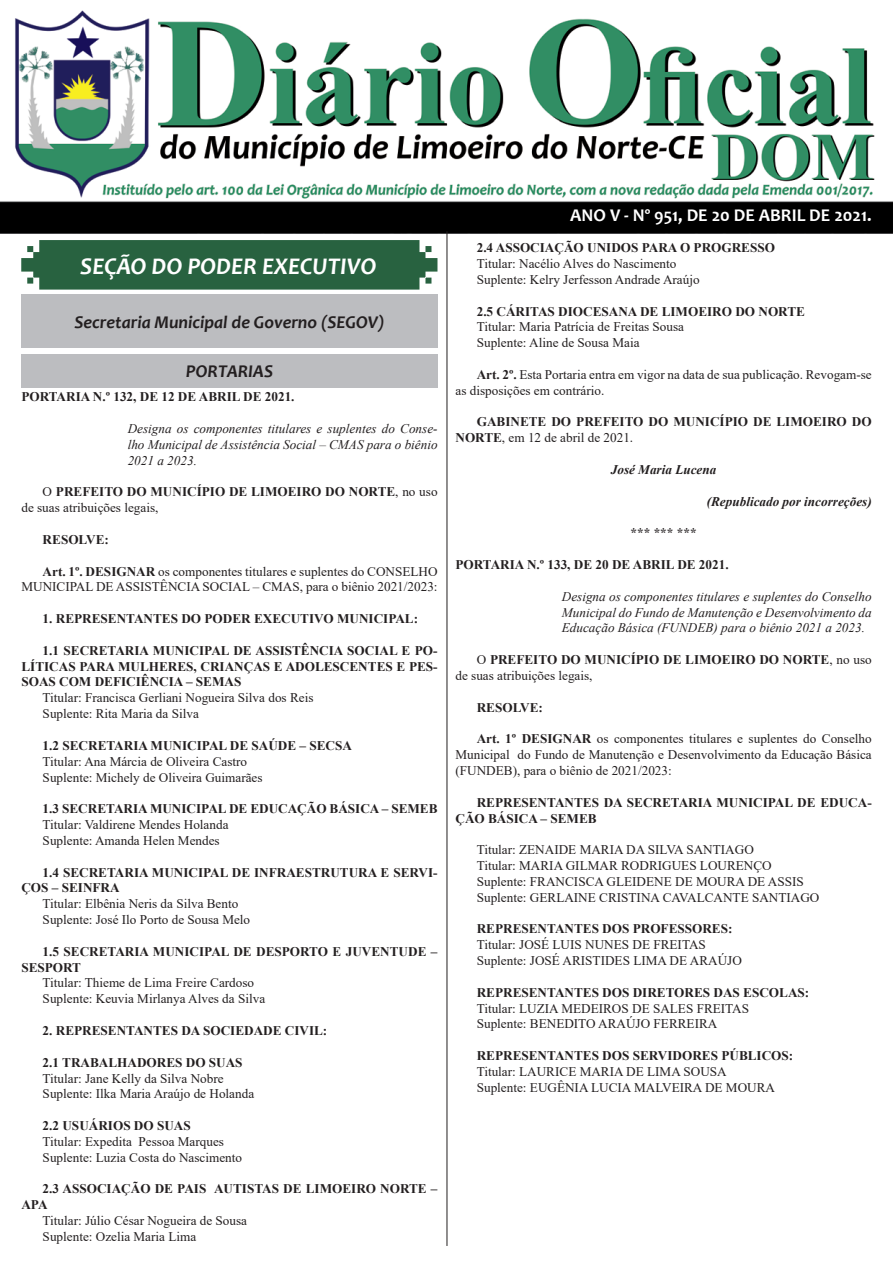
<style>
.page{position:relative;width:893px;height:1263px;background:#fff}
.page>*{position:absolute;margin:0;border:0;box-sizing:border-box;transform-origin:0 0}
.t1{font:italic 700 24px "Candara";color:#fff}
.t2{font:italic 700 18px "Candara";color:#231f20}
.t3{font:700 18px "Candara";color:#fff}
.t4{font:13.2px/15.9px "Times New Roman";color:#231f20;text-align:right}
.t5{font:700 13.2px/15.9px "Times New Roman";color:#231f20}
.t6{font:italic 13.2px/15.9px "Times New Roman";color:#231f20;text-align:justify}
.t7{font:italic 700 13.2px "Times New Roman";color:#231f20}
.s1{font-weight:400}
.s2{font-weight:700}
</style>
<div class="page">
<img style="left:0;top:10px;width:893px;height:224px">
<svg style="left:21px;top:240px;width:416px;height:50px;background:#346a4a"></svg>
<div style="left:21px;top:295px;width:417px;height:53px;background:#bcbdc0"></div>
<div style="left:21px;top:354px;width:417px;height:33px;background:#bcbdc0"></div>
<hr style="left:447px;top:231px;width:1px;height:1015px;background:#231f20">
<p class="t1" style="left:80px;top:251px;width:298px">SEÇÃO DO PODER EXECUTIVO</p>
<p class="t2" style="left:74px;top:311px;width:312px">Secretaria Municipal de Governo (SEGOV)</p>
<p class="t2" style="left:186px;top:360px;width:89px">PORTARIAS</p>
<p class="t5" style="left:21px;top:388px;width:275px">PORTARIA N.º 132, DE 12 DE ABRIL DE 2021.</p>
<p class="t6" style="left:128px;top:420px;width:311px">Designa os componentes titulares e suplentes do Conse&shy;lho Municipal de Assistência Social – CMAS para o biênio 2021 a 2023.</p>
<p class="t5" style="left:21px;top:484px;width:418px;text-indent:21px"><span class="s1">O</span> PREFEITO DO MUNICÍPIO DE LIMOEIRO DO NORTE<span class="s1">, no uso de suas atribuições legais,</span></p>
<p class="t5" style="left:43px;top:531px;width:68px">RESOLVE:</p>
<p class="t4" style="left:21px;top:563px;width:418px"><span class="s2">Art. 1º. DESIGNAR</span> os componentes titulares e suplentes do CONSELHO<br>MUNICIPAL DE ASSISTÊNCIA SOCIAL – CMAS, para o biênio 2021/2023:</p>
<p class="t5" style="left:43px;top:610px;width:377px">1. REPRESENTANTES DO PODER EXECUTIVO MUNICIPAL:</p>
<p class="t5" style="left:21px;top:642px;width:418px;text-align:justify;text-indent:21px">1.1 SECRETARIA MUNICIPAL DE ASSISTÊNCIA SOCIAL E PO-LÍTICAS PARA MULHERES, CRIANÇAS E ADOLESCENTES E PES-SOAS COM DEFICIÊNCIA – SEMAS</p>
<p class="t4" style="left:43px;top:689px;width:272px">Titular: Francisca Gerliani Nogueira Silva dos Reis</p>
<p class="t4" style="left:43px;top:705px;width:158px">Suplente: Rita Maria da Silva</p>
<p class="t5" style="left:43px;top:737px;width:311px">1.2 SECRETARIA MUNICIPAL DE SAÚDE – SECSA</p>
<p class="t4" style="left:43px;top:753px;width:206px">Titular: Ana Márcia de Oliveira Castro</p>
<p class="t4" style="left:43px;top:769px;width:221px">Suplente: Michely de Oliveira Guimarães</p>
<p class="t5" style="left:43px;top:800px;width:396px">1.3 SECRETARIA MUNICIPAL DE EDUCAÇÃO BÁSICA – SEMEB</p>
<p class="t4" style="left:43px;top:816px;width:187px">Titular: Valdirene Mendes Holanda</p>
<p class="t4" style="left:43px;top:832px;width:179px">Suplente: Amanda Helen Mendes</p>
<p class="t5" style="left:21px;top:864px;width:418px;text-indent:21px">1.4 SECRETARIA MUNICIPAL DE INFRAESTRUTURA E SERVI-<br>ÇOS – SEINFRA</p>
<p class="t4" style="left:43px;top:895px;width:197px">Titular: Elbênia Neris da Silva Bento</p>
<p class="t4" style="left:43px;top:911px;width:209px">Suplente: José Ilo Porto de Sousa Melo</p>
<p class="t5" style="left:21px;top:943px;width:418px;text-indent:21px">1.5 SECRETARIA MUNICIPAL DE DESPORTO E JUVENTUDE –<br>SESPORT</p>
<p class="t4" style="left:43px;top:975px;width:213px">Titular: Thieme de Lima Freire Cardoso</p>
<p class="t4" style="left:43px;top:990px;width:224px">Suplente: Keuvia Mirlanya Alves da Silva</p>
<p class="t5" style="left:43px;top:1022px;width:286px">2. REPRESENTANTES DA SOCIEDADE CIVIL:</p>
<p class="t5" style="left:43px;top:1054px;width:201px">2.1 TRABALHADORES DO SUAS</p>
<p class="t4" style="left:43px;top:1070px;width:183px">Titular: Jane Kelly da Silva Nobre</p>
<p class="t4" style="left:43px;top:1085px;width:213px">Suplente: Ilka Maria Araújo de Holanda</p>
<p class="t5" style="left:43px;top:1117px;width:150px">2.2 USUÁRIOS DO SUAS</p>
<p class="t4" style="left:43px;top:1133px;width:183px">Titular: Expedita Pessoa Marques</p>
<p class="t4" style="left:43px;top:1149px;width:201px">Suplente: Luzia Costa do Nascimento</p>
<p class="t5" style="left:21px;top:1180px;width:418px;text-indent:21px">2.3 ASSOCIAÇÃO DE PAIS AUTISTAS DE LIMOEIRO NORTE –<br>APA</p>
<p class="t4" style="left:43px;top:1212px;width:206px">Titular: Júlio César Nogueira de Sousa</p>
<p class="t4" style="left:43px;top:1228px;width:155px">Suplente: Ozelia Maria Lima</p>
<p class="t3" style="left:570px;top:204px;width:303px">ANO V - Nº 951, DE 20 DE ABRIL DE 2021.</p>
<p class="t5" style="left:477px;top:239px;width:300px">2.4 ASSOCIAÇÃO UNIDOS PARA O PROGRESSO</p>
<p class="t4" style="left:477px;top:255px;width:201px">Titular: Nacélio Alves do Nascimento</p>
<p class="t4" style="left:477px;top:271px;width:224px">Suplente: Kelry Jerfesson Andrade Araújo</p>
<p class="t5" style="left:477px;top:303px;width:330px">2.5 CÁRITAS DIOCESANA DE LIMOEIRO DO NORTE</p>
<p class="t4" style="left:477px;top:319px;width:209px">Titular: Maria Patrícia de Freitas Sousa</p>
<p class="t4" style="left:477px;top:334px;width:164px">Suplente: Aline de Sousa Maia</p>
<p class="t4" style="left:455px;top:366px;width:418px;text-align:left;text-indent:21px"><span class="s2">Art. 2º.</span> Esta Portaria entra em vigor na data de sua publicação. Revogam-se as disposições em contrário.</p>
<p class="t5" style="left:455px;top:414px;width:418px;text-indent:21px">GABINETE DO PREFEITO DO MUNICÍPIO DE LIMOEIRO DO<br>NORTE<span class="s1">, em 12 de abril de 2021.</span></p>
<p class="t7" style="left:611px;top:460px;width:107px">José Maria Lucena</p>
<p class="t7" style="left:707px;top:492px;width:166px">(Republicado por incorreções)</p>
<p class="t5" style="left:631px;top:525px;width:67px">*** *** ***</p>
<p class="t5" style="left:455px;top:556px;width:275px">PORTARIA N.º 133, DE 20 DE ABRIL DE 2021.</p>
<p class="t6" style="left:562px;top:588px;width:311px">Designa os componentes titulares e suplentes do Conselho Municipal do Fundo de Manutenção e Desenvolvimento da Educação Básica (FUNDEB) para o biênio 2021 a 2023.</p>
<p class="t5" style="left:455px;top:651px;width:418px;text-indent:21px"><span class="s1">O</span> PREFEITO DO MUNICÍPIO DE LIMOEIRO DO NORTE<span class="s1">, no uso de suas atribuições legais,</span></p>
<p class="t5" style="left:477px;top:699px;width:68px">RESOLVE:</p>
<p class="t4" style="left:455px;top:730px;width:418px;text-align:justify;text-indent:21px"><span class="s2">Art. 1º DESIGNAR</span> os componentes titulares e suplentes do Conselho Municipal do Fundo de Manutenção e Desenvolvimento da Educação Básica (FUNDEB), para o biênio de 2021/2023:</p>
<p class="t5" style="left:455px;top:794px;width:418px;text-indent:21px">REPRESENTANTES DA SECRETARIA MUNICIPAL DE EDUCA-<br>ÇÃO BÁSICA – SEMEB</p>
<p class="t4" style="left:477px;top:841px;width:279px">Titular: ZENAIDE MARIA DA SILVA SANTIAGO</p>
<p class="t4" style="left:477px;top:857px;width:297px">Titular: MARIA GILMAR RODRIGUES LOURENÇO</p>
<p class="t4" style="left:477px;top:873px;width:329px">Suplente: FRANCISCA GLEIDENE DE MOURA DE ASSIS</p>
<p class="t4" style="left:477px;top:889px;width:344px">Suplente: GERLAINE CRISTINA CAVALCANTE SANTIAGO</p>
<p class="t5" style="left:477px;top:921px;width:257px">REPRESENTANTES DOS PROFESSORES:</p>
<p class="t4" style="left:477px;top:936px;width:231px">Titular: JOSÉ LUIS NUNES DE FREITAS</p>
<p class="t4" style="left:477px;top:952px;width:267px">Suplente: JOSÉ ARISTIDES LIMA DE ARAÚJO</p>
<p class="t5" style="left:477px;top:984px;width:334px">REPRESENTANTES DOS DIRETORES DAS ESCOLAS:</p>
<p class="t4" style="left:477px;top:1000px;width:274px">Titular: LUZIA MEDEIROS DE SALES FREITAS</p>
<p class="t4" style="left:477px;top:1016px;width:242px">Suplente: BENEDITO ARAÚJO FERREIRA</p>
<p class="t5" style="left:477px;top:1047px;width:318px">REPRESENTANTES DOS SERVIDORES PÚBLICOS:</p>
<p class="t4" style="left:477px;top:1063px;width:251px">Titular: LAURICE MARIA DE LIMA SOUSA</p>
<p class="t4" style="left:477px;top:1079px;width:300px">Suplente: EUGÊNIA LUCIA MALVEIRA DE MOURA</p>
</div>
